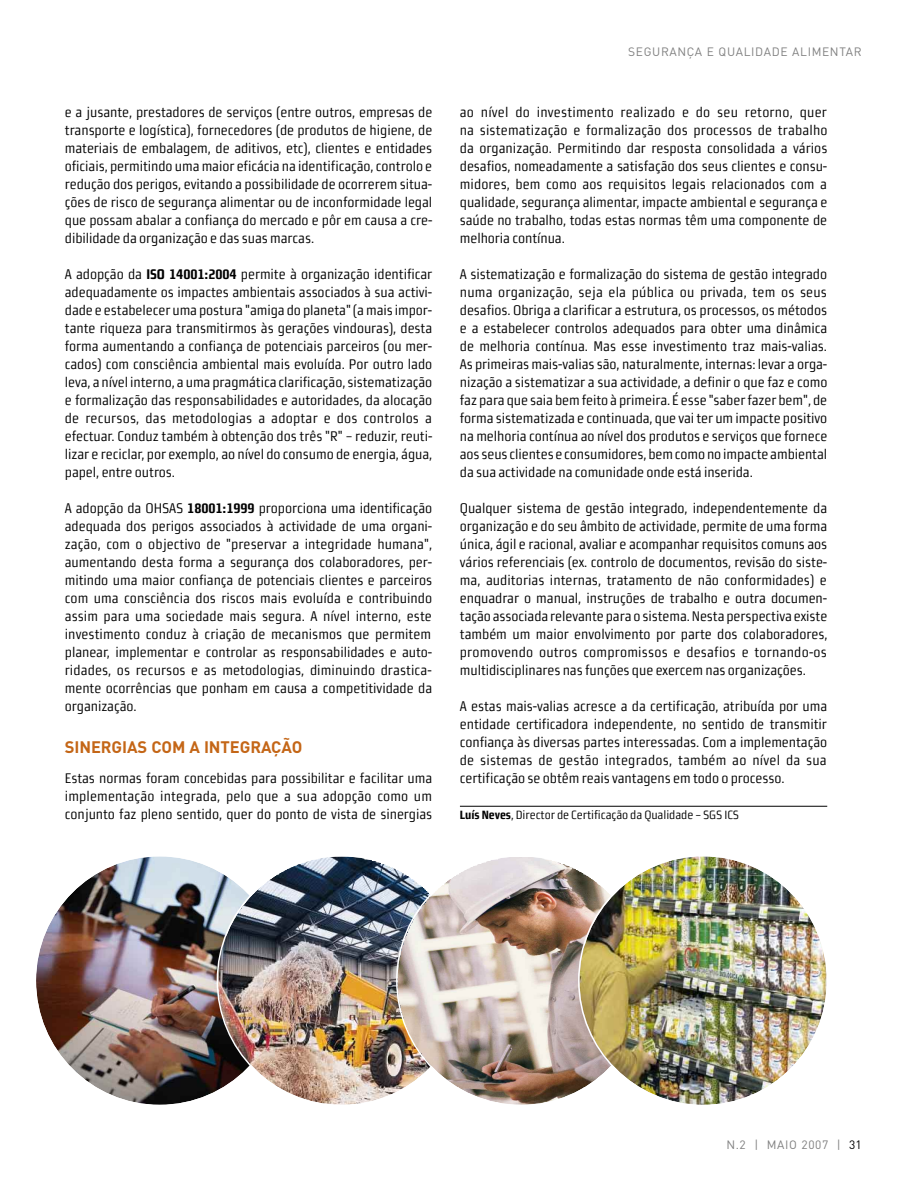
<style>
.page{position:relative;width:918px;height:1188px;background:#fff}
.page>*{position:absolute;margin:0;border:0;box-sizing:border-box;transform-origin:0 0}
.t1{font:700 16.5px "DIN";letter-spacing:-.005em;color:#c46617}
.t2{font:13.95px/18px "Morgan Sn Cn Lining";letter-spacing:-.005em;color:#000;text-align:justify}
.t3{font:12px "Morgan Sn Cn Lining";letter-spacing:-.005em;color:#000}
.t4{font:12px "DIN";letter-spacing:.05em;color:#808080}
.s1{font-weight:700}
.s2{color:#000}
</style>
<div class="page">
<hr style="left:460px;top:806px;width:367px;height:1px;background:#000">
<img style="left:36px;top:856px;width:247px;height:249px;border-radius:50%">
<img style="left:218px;top:856px;width:247px;height:249px;border-radius:50%">
<img style="left:398px;top:858px;width:232px;height:245px">
<img style="left:580px;top:856px;width:247px;height:249px;border-radius:50%">
<p class="t2" style="left:65px;top:105px;width:369px">e a jusante, prestadores de serviços (entre outros, empresas de transporte e logística), fornecedores (de produtos de higiene, de materiais de embalagem, de aditivos, etc), clientes e entidades oficiais, permitindo uma maior eficácia na identificação, controlo e redução dos perigos, evitando a possibilidade de ocorrerem situa&shy;ções de risco de segurança alimentar ou de inconformidade legal que possam abalar a confiança do mercado e pôr em causa a cre&shy;dibilidade da organização e das suas marcas.</p>
<p class="t2" style="left:65px;top:267px;width:369px">A adopção da <span class="s1">ISO 14001:2004</span> permite à organização identificar adequadamente os impactes ambientais associados à sua activi&shy;dade e estabelecer uma postura "amiga do planeta" (a mais impor&shy;tante riqueza para transmitirmos às gerações vindouras), desta forma aumentando a confiança de potenciais parceiros (ou mer&shy;cados) com consciência ambiental mais evoluída. Por outro lado leva, a nível interno, a uma pragmática clarificação, sistematização e formalização das responsabilidades e autoridades, da alocação de recursos, das metodologias a adoptar e dos controlos a efectuar. Conduz também à obtenção dos três "R" – reduzir, reuti&shy;lizar e reciclar, por exemplo, ao nível do consumo de energia, água, papel, entre outros.</p>
<p class="t2" style="left:65px;top:501px;width:369px">A adopção da OHSAS <span class="s1">18001:1999</span> proporciona uma identificação adequada dos perigos associados à actividade de uma organi&shy;zação, com o objectivo de "preservar a integridade humana", aumentando desta forma a segurança dos colaboradores, per&shy;mitindo uma maior confiança de potenciais clientes e parceiros com uma consciência dos riscos mais evoluída e contribuindo assim para uma sociedade mais segura. A nível interno, este investimento conduz à criação de mecanismos que permitem planear, implementar e controlar as responsabilidades e auto&shy;ridades, os recursos e as metodologias, diminuindo drastica&shy;mente ocorrências que ponham em causa a competitividade da organização.</p>
<p class="t1" style="left:65px;top:741px;width:239px">SINERGIAS COM A INTEGRAÇÃO</p>
<p class="t2" style="left:65px;top:771px;width:369px">Estas normas foram concebidas para possibilitar e facilitar uma implementação integrada, pelo que a sua adopção como um conjunto faz pleno sentido, quer do ponto de vista de sinergias</p>
<p class="t4" style="left:628px;top:47px;width:235px">SEGURANÇA E QUALIDADE ALIMENTAR</p>
<p class="t2" style="left:460px;top:105px;width:369px">ao nível do investimento realizado e do seu retorno, quer na sistematização e formalização dos processos de trabalho da organização. Permitindo dar resposta consolidada a vários desafios, nomeadamente a satisfação dos seus clientes e consu&shy;midores, bem como aos requisitos legais relacionados com a qualidade, segurança alimentar, impacte ambiental e segurança e saúde no trabalho, todas estas normas têm uma componente de melhoria contínua.</p>
<p class="t2" style="left:460px;top:267px;width:369px">A sistematização e formalização do sistema de gestão integrado numa organização, seja ela pública ou privada, tem os seus desafios. Obriga a clarificar a estrutura, os processos, os métodos e a estabelecer controlos adequados para obter uma dinâmica de melhoria contínua. Mas esse investimento traz mais-valias.<br>As primeiras mais-valias são, naturalmente, internas: levar a orga&shy;nização a sistematizar a sua actividade, a definir o que faz e como faz para que saia bem feito à primeira. É esse "saber fazer bem", de forma sistematizada e continuada, que vai ter um impacte positivo na melhoria contínua ao nível dos produtos e serviços que fornece aos seus clientes e consumidores, bem como no impacte ambiental da sua actividade na comunidade onde está inserida.</p>
<p class="t2" style="left:460px;top:501px;width:369px">Qualquer sistema de gestão integrado, independentemente da organização e do seu âmbito de actividade, permite de uma forma única, ágil e racional, avaliar e acompanhar requisitos comuns aos vários referenciais (ex. controlo de documentos, revisão do siste&shy;ma, auditorias internas, tratamento de não conformidades) e enquadrar o manual, instruções de trabalho e outra documen&shy;tação associada relevante para o sistema. Nesta perspectiva existe também um maior envolvimento por parte dos colaboradores, promovendo outros compromissos e desafios e tornando-os multidisciplinares nas funções que exercem nas organizações.</p>
<p class="t2" style="left:460px;top:699px;width:369px">A estas mais-valias acresce a da certificação, atribuída por uma entidade certificadora independente, no sentido de transmitir confiança às diversas partes interessadas. Com a implementação de sistemas de gestão integrados, também ao nível da sua certificação se obtêm reais vantagens em todo o processo.</p>
<p class="t3" style="left:460px;top:811px;width:281px"><span class="s1">Luís Neves</span>, Director de Certificação da Qualidade – SGS ICS</p>
<p class="t4" style="left:726px;top:1140px;width:137px">N.2 | MAIO 2007 | <span class="s2">31</span></p>
</div>
